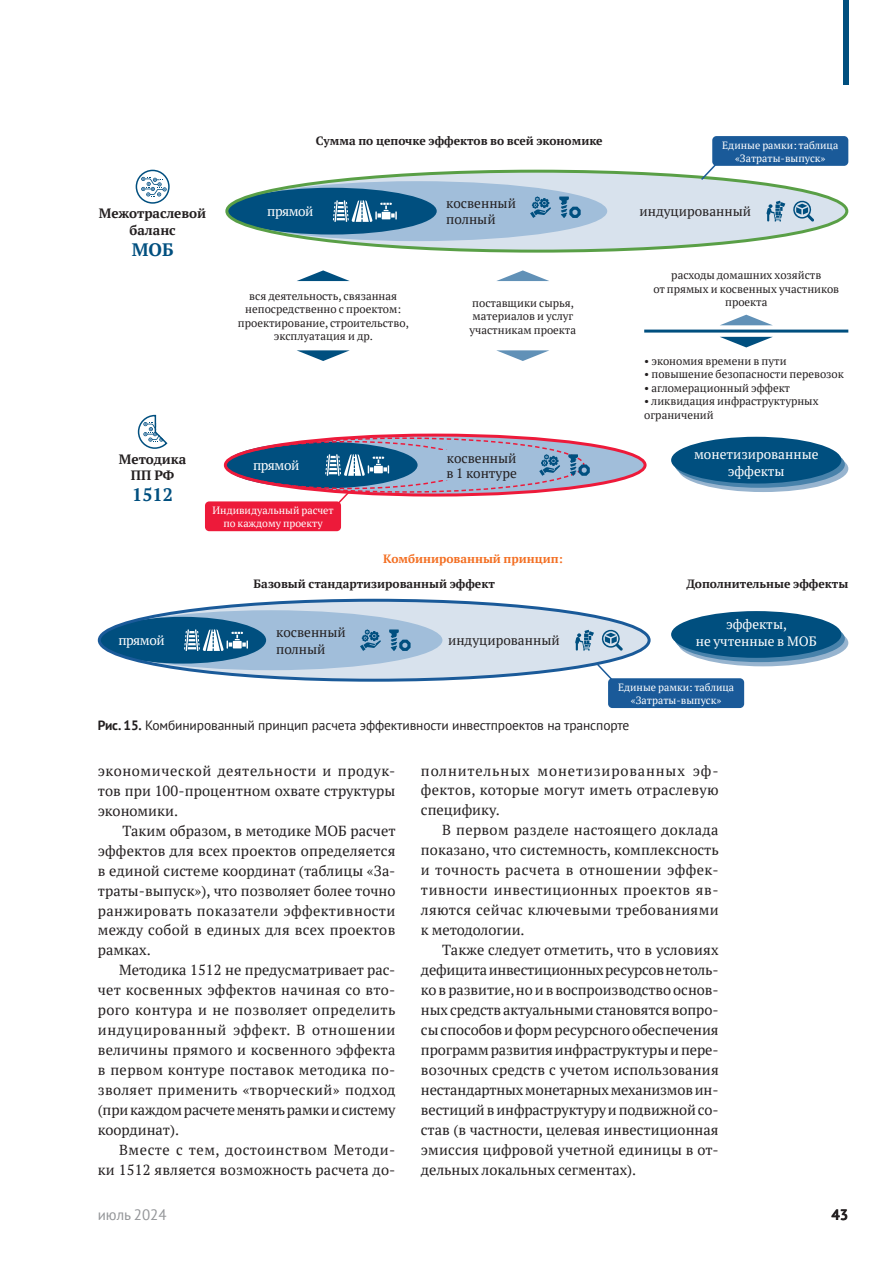
<style>
.page{position:relative;width:893px;height:1263px;background:#fff}
.page>*{position:absolute;margin:0;border:0;box-sizing:border-box;transform-origin:0 0}
.t1{font:700 18px "PT Serif";color:#004f7f}
.t2{font:15px "PT Sans";color:#939598}
.t3{font:700 15px "PT Sans";color:#231f20}
.t4{font:14.55px/20px "PT Serif";letter-spacing:.015em;color:#231f20;text-align:justify}
.t5{font:13.5px "PT Serif";color:#231f20}
.t6{font:13.5px "PT Sans";letter-spacing:-.01em;color:#231f20}
.t7{font:13.5px/16.2px "PT Serif";color:#fff;text-align:center}
.t8{font:700 13.5px/16.2px "PT Serif";color:#231f20;text-align:center}
.t9{font:700 12px "PT Serif";color:#231f20}
.t10{font:700 12px "PT Serif";color:#f36e21}
.t11{font:11.25px/13.5px "PT Serif";color:#231f20;text-align:center}
.t12{font:10.5px/12.6px "PT Serif";color:#fff;text-align:center}
.s1{font-weight:700}
</style>
<div class="page">
<div style="left:205px;top:501px;width:136px;height:30px;background:#ed1a3a;border-radius:4px"></div>
<div style="left:227px;top:171px;width:620px;height:80px;background:#d8e2ed;border-radius:50%"></div>
<svg style="left:766px;top:201px;width:19px;height:21px"></svg>
<svg style="left:793px;top:200px;width:21px;height:22px"></svg>
<div style="left:227px;top:181px;width:380px;height:60px;background:#a1beda;border-radius:50%"></div>
<div style="left:227px;top:188px;width:210px;height:47px;background:#004f7f;border-radius:50%"></div>
<svg style="left:333px;top:200px;width:64px;height:22px"></svg>
<svg style="left:559px;top:197px;width:22px;height:21px"></svg>
<svg style="left:530px;top:197px;width:21px;height:21px"></svg>
<div style="left:225px;top:170px;width:623px;height:83px;border:3px solid #599f46;border-radius:50%"></div>
<svg style="left:297px;top:350px;width:53px;height:11px"></svg>
<svg style="left:297px;top:270px;width:53px;height:11px"></svg>
<svg style="left:496px;top:350px;width:53px;height:11px"></svg>
<svg style="left:496px;top:270px;width:53px;height:11px"></svg>
<svg style="left:720px;top:337px;width:52px;height:10px"></svg>
<svg style="left:721px;top:315px;width:51px;height:10px"></svg>
<hr style="left:644px;top:330px;width:204px;height:3px;background:#004f7f">
<div style="left:712px;top:136px;width:136px;height:30px;background:#1a5a99;border-radius:4px"></div>
<svg style="left:699px;top:151px;width:30px;height:31px"></svg>
<div style="left:99px;top:600px;width:550px;height:80px;background:#d8e2ed;border-radius:50%"></div>
<svg style="left:575px;top:629px;width:48px;height:50px"></svg>
<div style="left:99px;top:610px;width:343px;height:60px;background:#a1beda;border-radius:50%"></div>
<div style="left:99px;top:617px;width:167px;height:47px;background:#004f7f;border-radius:50%"></div>
<svg style="left:184px;top:629px;width:64px;height:22px"></svg>
<svg style="left:389px;top:629px;width:22px;height:22px"></svg>
<svg style="left:360px;top:629px;width:21px;height:22px"></svg>
<div style="left:98px;top:599px;width:553px;height:83px;border:3px solid #1a5a99;border-radius:50%"></div>
<div style="left:608px;top:678px;width:136px;height:30px;background:#1a5a99;border-radius:4px"></div>
<svg style="left:225px;top:435px;width:420px;height:60px;fill:#a1beda"></svg>
<div style="left:678px;top:620px;width:170px;height:46px;background:#97b4cf;border-radius:50%"></div>
<div style="left:675px;top:615px;width:170px;height:47px;background:#4882ab;border-radius:50%"></div>
<div style="left:671px;top:611px;width:170px;height:47px;background:#004f7f;border-radius:50%"></div>
<div style="left:678px;top:445px;width:170px;height:47px;background:#97b4cf;border-radius:50%"></div>
<svg style="left:675px;top:441px;width:170px;height:47px"></svg>
<div style="left:671px;top:437px;width:170px;height:46px;background:#004f7f;border-radius:50%"></div>
<svg style="left:224px;top:437px;width:366px;height:79px"></svg>
<div style="left:441px;top:450px;width:81px;height:30px;background:#a1beda"></div>
<svg style="left:137px;top:414px;width:31px;height:35px"></svg>
<svg style="left:141px;top:177px;width:26px;height:20px"></svg>
<div style="left:136px;top:170px;width:34px;height:34px;border:2px solid #004f7f;border-radius:50%"></div>
<div style="left:843px;top:0;width:5px;height:85px;background:#004f7f"></div>
<p class="t8" style="left:99px;top:205px;width:109px">Межотраслевой баланс</p>
<p class="t1" style="left:132px;top:238px;width:43px">МОБ</p>
<p class="t9" style="left:316px;top:132px;width:288px">Cумма по цепочке эффектов во всей экономике</p>
<p class="t7" style="left:267px;top:203px;width:48px">прямой</p>
<p class="t5" style="left:446px;top:195px;width:71px">косвенный</p>
<p class="t5" style="left:446px;top:211px;width:51px">полный</p>
<p class="t11" style="left:238px;top:289px;width:172px">вся деятельность, связанная непосредственно с проектом: проектирование, строительство, эксплуатация и др.</p>
<p class="t11" style="left:469px;top:296px;width:108px;text-align:left">поставщики сырья, материалов и услуг участникам проекта</p>
<p class="t8" style="left:119px;top:450px;width:69px">Методика<br>ПП РФ</p>
<p class="t1" style="left:132px;top:483px;width:42px">1512</p>
<p class="t7" style="left:253px;top:457px;width:48px">прямой</p>
<p class="t5" style="left:447px;top:449px;width:71px">косвенный</p>
<p class="t5" style="left:446px;top:464px;width:72px">в 1 контуре</p>
<p class="t12" style="left:212px;top:504px;width:123px">Индивидуальный расчет по каждому проекту</p>
<p class="t10" style="left:383px;top:550px;width:181px">Комбинированный принцип:</p>
<p class="t7" style="left:118px;top:632px;width:48px">прямой</p>
<p class="t9" style="left:254px;top:576px;width:243px">Базовый стандартизированный эффект</p>
<p class="t5" style="left:276px;top:624px;width:71px">косвенный</p>
<p class="t5" style="left:276px;top:640px;width:51px">полный</p>
<p class="t5" style="left:448px;top:632px;width:113px">индуцированный</p>
<p class="t12" style="left:722px;top:139px;width:118px">Единые рамки: таблица «Затраты-выпуск»</p>
<p class="t5" style="left:639px;top:203px;width:113px">индуцированный</p>
<p class="t11" style="left:653px;top:268px;width:187px">расходы домашних хозяйств<br>от прямых и косвенных участников проекта</p>
<p class="t11" style="left:644px;top:354px;width:144px">• экономия времени в пути</p>
<p class="t11" style="left:644px;top:367px;width:201px">• повышение безопасности перевозок</p>
<p class="t11" style="left:644px;top:381px;width:147px">• агломерационный эффект</p>
<p class="t11" style="left:644px;top:394px;width:176px;text-align:left">• ликвидация инфраструктурных ограничений</p>
<p class="t7" style="left:694px;top:446px;width:126px">монетизированные эффекты</p>
<p class="t9" style="left:686px;top:576px;width:163px">Дополнительные эффекты</p>
<p class="t7" style="left:696px;top:616px;width:123px">эффекты,<br>не учтенные в МОБ</p>
<p class="t12" style="left:618px;top:681px;width:118px">Единые рамки: таблица «Затраты-выпуск»</p>
<p class="t6" style="left:98px;top:716px;width:533px"><span class="s1">Рис. 15.</span> Комбинированный принцип расчета эффективности инвестпроектов на транспорте</p>
<p class="t4" style="left:98px;top:760px;width:299px">экономической деятельности и продук&shy;тов при 100-процентном охвате структуры экономики.</p>
<p class="t4" style="left:98px;top:820px;width:299px;text-indent:25px">Таким образом, в методике МОБ расчет эффектов для всех проектов определяется в единой системе координат (таблицы «За&shy;траты-выпуск»), что позволяет более точно ранжировать показатели эффективности между собой в единых для всех проектов рамках.</p>
<p class="t4" style="left:98px;top:960px;width:299px;text-indent:21px">Методика 1512 не предусматривает рас&shy;чет косвенных эффектов начиная со вто&shy;рого контура и не позволяет определить индуцированный эффект. В отношении величины прямого и косвенного эффекта в первом контуре поставок методика по&shy;зволяет применить «творческий» подход (при каждом расчете менять рамки и систему координат).</p>
<p class="t4" style="left:98px;top:1140px;width:299px;text-align:right">Вместе с тем, достоинством Методи-<br>ки 1512 является возможность расчета до-</p>
<p class="t4" style="left:421px;top:760px;width:299px">полнительных монетизированных эф&shy;фектов, которые могут иметь отраслевую специфику.</p>
<p class="t4" style="left:421px;top:820px;width:299px;text-indent:21px">В первом разделе настоящего доклада показано, что системность, комплексность и точность расчета в отношении эффек&shy;тивности инвестиционных проектов яв&shy;ляются сейчас ключевыми требованиями к методологии.</p>
<p class="t4" style="left:421px;top:940px;width:299px;text-indent:21px">Также следует отметить, что в условиях дефицита инвестиционных ресурсов не толь&shy;ко в развитие, но и в воспроизводство основ&shy;ных средств актуальными становятся вопро&shy;сы способов и форм ресурсного обеспечения программ развития инфраструктуры и пере&shy;возочных средств с учетом использования нестандартных монетарных механизмов ин&shy;вестиций в инфраструктуру и подвижной со&shy;став (в частности, целевая инвестиционная эмиссия цифровой учетной единицы в от&shy;дельных локальных сегментах).</p>
<p class="t2" style="left:98px;top:1205px;width:70px">июль 2024</p>
<p class="t3" style="left:831px;top:1205px;width:19px">43</p>
</div>
